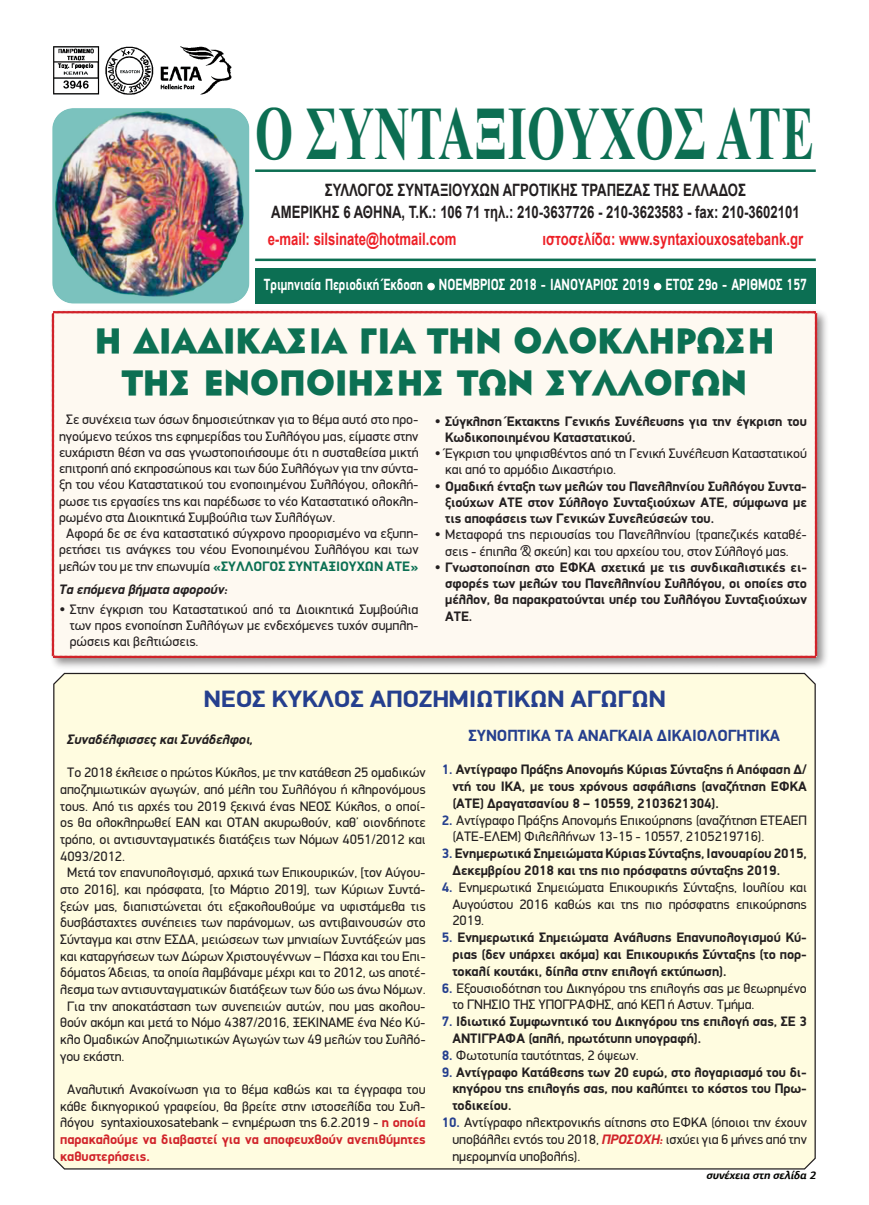
<style>
.page{position:relative;width:869px;height:1205px;background:#fff}
.page>*{position:absolute;margin:0;border:0;box-sizing:border-box;transform-origin:0 0}
.t1{font:700 75px "Times New Roman";letter-spacing:.01em;color:#0c6e52;scale:.65 1}
.t2{font:700 35px/42px "CF Daphne";color:#0c7053;text-align:center}
.t3{font:700 23.75px "PF Din Display";letter-spacing:-.01em;color:#253f8e;scale:1.1 1}
.t4{font:700 17px/22.5px "Arial";color:#231f20;text-align:center;scale:.77 1}
.t5{font:700 17px "Arial";color:#ed2027;scale:.77 1}
.t6{font:700 16.25px "PF Din Display";color:#fff;scale:.77 1}
.t7{font:700 16.25px "PF Din Display";color:#253f8e}
.t8{font:13.75px/16.8px "PF Din Display";color:#231f20;text-align:justify}
.t9{font:700 13.75px/16.8px "PF Din Display";color:#231f20;text-align:justify}
.t10{font:italic 700 13.75px "PF Din Display";color:#231f20}
.t11{font:700 13.75px "PF Din Display";color:#0c7053}
.t12{font:italic 700 11.25px "PF Agora Sans Pro";color:#040503}
.s1{font-weight:400;color:#231f20}
.s2{font-weight:400}
.s3{font-weight:700;color:#d1232a}
.s4{color:#253f8e}
.s5{font-weight:700;color:#253f8e}
.s6{font-weight:700;font-style:italic;color:#d1232a}
</style>
<div class="page">
<div style="left:255px;top:268px;width:560px;height:36px;background:#0c6f53"></div>
<div style="left:427px;top:283px;width:7px;height:7px;background:#fff;border-radius:50%"></div>
<div style="left:653px;top:283px;width:8px;height:7px;background:#fff;border-radius:50%"></div>
<img style="left:53px;top:46px;width:179px;height:49px">
<img style="left:52px;top:108px;width:198px;height:196px">
<hr style="left:255px;top:169px;width:560px;height:3px;background:#0c6e52">
<hr style="left:255px;top:259px;width:560px;height:2px;background:#0c6e52">
<div style="left:53px;top:672px;width:763px;height:498px;background:#fffce0"></div>
<div style="left:49px;top:308px;width:780px;height:362px;background:#231f20;opacity:.5"></div>
<div style="left:51px;top:310px;width:766px;height:348px;background:#fef9f1"></div>
<h1 class="t1" style="left:255px;top:82px;width:861px">Ο ΣΥΝΤΑΞΙΟΥΧΟΣ ATE</h1>
<p class="t4" style="left:271px;top:179px;width:687px">ΣΥΛΛΟΓΟΣ ΣΥΝΤΑΞΙΟΥΧΩΝ ΑΓΡΟΤΙΚΗΣ ΤΡΑΠΕΖΑΣ ΤΗΣ ΕΛΛΑΔΟΣ<br>ΑΜΕΡΙΚΗΣ 6 ΑΘΗΝΑ, T.K.: 106 71 τηλ.: 210-3637726 - 210-3623583 - fax: 210-3602101</p>
<p class="t5" style="left:267px;top:228px;width:246px">e-mail: silsinate@hotmail.com</p>
<p class="t5" style="left:542px;top:228px;width:340px">ιστοσελίδα: www.syntaxiouxosatebank.gr</p>
<p class="t6" style="left:264px;top:275px;width:706px">Τριμηνιαία Περιοδική Έκδοση ΝΟΕΜΒΡΙΟΣ 2018 - ΙΑΝΟΥΑΡΙΟΣ 2019 ΕΤΟΣ 29o - ΑΡΙΘΜΟΣ 157</p>
<h2 class="t2" style="left:95px;top:319px;width:681px">Η ΔΙΑΔΙΚΑΣΙΑ ΓΙΑ ΤΗΝ ΟΛΟΚΛΗΡΩΣΗ<br>ΤΗΣ ΕΝΟΠΟΙΗΣΗΣ ΤΩΝ ΣΥΛΛΟΓΩΝ</h2>
<p class="t8" style="left:66px;top:411px;width:353px">Σε συνέχεια των όσων δημοσιεύτηκαν για το θέμα αυτό στο προ-</p>
<p class="t8" style="left:59px;top:427px;width:361px">ηγούμενο τεύχος της εφημερίδας του Συλλόγου μας, είμαστε στην</p>
<p class="t8" style="left:59px;top:444px;width:361px">ευχάριστη θέση να σας γνωστοποιήσουμε ότι η συσταθείσα μικτή</p>
<p class="t8" style="left:59px;top:460px;width:361px">επιτροπή από εκπροσώπους και των δύο Συλλόγων για την σύντα-</p>
<p class="t8" style="left:59px;top:476px;width:361px">ξη του νέου Καταστατικού του ενοποιημένου Συλλόγου, ολοκλή-</p>
<p class="t8" style="left:59px;top:492px;width:361px">ρωσε τις εργασίες της και παρέδωσε το νέο Καταστατικό ολοκλη-</p>
<p class="t8" style="left:59px;top:509px;width:278px">ρωμένο στα Διοικητικά Συμβούλια των Συλλόγων.</p>
<p class="t8" style="left:66px;top:525px;width:353px">Αφορά δε σε ένα καταστατικό σύγχρονο προορισμένο να εξυπη-</p>
<p class="t8" style="left:59px;top:541px;width:361px">ρετήσει τις ανάγκες του νέου Ενοποιημένου Συλλόγου και των</p>
<p class="t11" style="left:59px;top:558px;width:361px"><span class="s1">μελών του με την επωνυμία</span> «ΣΥΛΛΟΓΟΣ ΣΥΝΤΑΞΙΟΥΧΩΝ ΑΤΕ»</p>
<p class="t8" style="left:70px;top:601px;width:350px;line-height:16.2px;text-indent:-11px">• Στην έγκριση του Καταστατικού από τα Διοικητικά Συμβούλια των προς ενοποίηση Συλλόγων με ενδεχόμενες τυχόν συμπλη&shy;ρώσεις και βελτιώσεις.</p>
<p class="t9" style="left:445px;top:412px;width:363px;line-height:16.2px;text-indent:-11px"><span class="s2">•</span> Σύγκληση Έκτακτης Γενικής Συνέλευσης για την έγκριση του<br>Κωδικοποιημένου Καταστατικού.</p>
<p class="t8" style="left:445px;top:445px;width:363px;line-height:16.2px;text-indent:-11px">• Έγκριση του ψηφισθέντος από τη Γενική Συνέλευση Καταστατικού και από το αρμόδιο Δικαστήριο.</p>
<p class="t9" style="left:445px;top:477px;width:363px;line-height:16.2px;text-indent:-11px"><span class="s2">•</span> Ομαδική ένταξη των μελών του Πανελληνίου Συλλόγου Συντα&shy;ξιούχων ΑΤΕ στον Σύλλογο Συνταξιούχων ΑΤΕ, σύμφωνα με τις αποφάσεις των Γενικών Συνελεύσεών του.</p>
<p class="t8" style="left:434px;top:526px;width:374px;line-height:16.2px;text-align:center">• Μεταφορά της περιουσίας του Πανελληνίου (τραπεζικές καταθέ&shy;σεις - έπιπλα &amp; σκεύη) και του αρχείου του, στον Σύλλογό μας.</p>
<p class="t9" style="left:445px;top:559px;width:363px;line-height:16.2px;text-indent:-11px"><span class="s2">•</span> Γνωστοποίηση στο ΕΦΚΑ σχετικά με τις συνδικαλιστικές ει&shy;σφορές των μελών του Πανελληνίου Συλλόγου, οι οποίες στο μέλλον, θα παρακρατούνται υπέρ του Συλλόγου Συνταξιούχων ΑΤΕ.</p>
<p class="t10" style="left:59px;top:581px;width:170px">Τα επόμενα βήματα αφορούν:</p>
<h3 class="t3" style="left:203px;top:685px;width:422px">ΝΕΟΣ ΚΥΚΛΟΣ ΑΠΟΖΗΜΙΩΤΙΚΩΝ ΑΓΩΓΩΝ</h3>
<p class="t10" style="left:67px;top:731px;width:187px">Συναδέλφισσες και Συνάδελφοι,</p>
<p class="t8" style="left:67px;top:764px;width:360px">Το 2018 έκλεισε ο πρώτος Κύκλος, με την κατάθεση 25 ομαδικών</p>
<p class="t8" style="left:60px;top:781px;width:367px">αποζημιωτικών αγωγών, από μέλη του Συλλόγου ή κληρονόμους</p>
<p class="t8" style="left:60px;top:797px;width:367px">τους. Από τις αρχές του 2019 ξεκινά ένας ΝΕΟΣ Κύκλος, ο οποί-</p>
<p class="t8" style="left:60px;top:814px;width:367px">ος θα ολοκληρωθεί ΕΑΝ και ΟΤΑΝ ακυρωθούν, καθ’ οιονδήποτε</p>
<p class="t8" style="left:60px;top:831px;width:367px">τρόπο, οι αντισυνταγματικές διατάξεις των Νόμων 4051/2012 και</p>
<p class="t8" style="left:60px;top:847px;width:66px">4093/2012.</p>
<p class="t8" style="left:67px;top:864px;width:360px">Μετά τον επανυπολογισμό, αρχικά των Επικουρικών, [τον Αύγου-</p>
<p class="t8" style="left:60px;top:881px;width:367px">στο 2016], και πρόσφατα, [το Μάρτιο 2019], των Κύριων Συντά-</p>
<p class="t8" style="left:60px;top:897px;width:367px">ξεών μας, διαπιστώνεται ότι εξακολουθούμε να υφιστάμεθα τις</p>
<p class="t8" style="left:60px;top:914px;width:367px">δυσβάσταχτες συνέπειες των παράνομων, ως αντιβαινουσών στο</p>
<p class="t8" style="left:60px;top:931px;width:367px">Σύνταγμα και στην ΕΣΔΑ, μειώσεων των μηνιαίων Συντάξεών μας</p>
<p class="t8" style="left:60px;top:947px;width:367px">και καταργήσεων των Δώρων Χριστουγέννων – Πάσχα και του Επι-</p>
<p class="t8" style="left:60px;top:964px;width:367px">δόματος Άδειας, τα οποία λαμβάναμε μέχρι και το 2012, ως αποτέ-</p>
<p class="t8" style="left:60px;top:981px;width:367px">λεσμα των αντισυνταγματικών διατάξεων των δύο ως άνω Νόμων.</p>
<p class="t8" style="left:67px;top:997px;width:359px">Για την αποκατάσταση των συνεπειών αυτών, που μας ακολου-</p>
<p class="t8" style="left:60px;top:1014px;width:367px">θούν ακόμη και μετά το Νόμο 4387/2016, ΞΕΚΙΝΑΜΕ ένα Νέο Κύ-</p>
<p class="t8" style="left:60px;top:1031px;width:367px">κλο Ομαδικών Αποζημιωτικών Αγωγών των 49 μελών του Συλλό-</p>
<p class="t8" style="left:60px;top:1047px;width:66px">γου εκάστη.</p>
<p class="t8" style="left:60px;top:1081px;width:367px;text-indent:7px">Αναλυτική Ανακοίνωση για το θέμα καθώς και τα έγγραφα του κάθε δικηγορικού γραφείου, θα βρείτε στην ιστοσελίδα του Συλ&shy;λόγου syntaxiouxosatebank – ενημέρωση της 6.2.2019 - <span class="s3">η οποία παρακαλούμε να διαβαστεί για να αποφευχθούν ανεπιθύμητες καθυστερήσεις.</span></p>
<p class="t7" style="left:468px;top:725px;width:313px">ΣΥΝΟΠΤΙΚΑ ΤΑ ΑΝΑΓΚΑΙΑ ΔΙΚΑΙΟΛΟΓΗΤΙΚΑ</p>
<p class="t9" style="left:452px;top:761px;width:356px;text-indent:-11px"><span class="s4">1.</span> Αντίγραφο Πράξης Απονομής Κύριας Σύνταξης ή Απόφαση Δ/ ντή του ΙΚΑ, με τους χρόνους ασφάλισης (αναζήτηση ΕΦΚΑ (ΑΤΕ) Δραγατσανίου 8 – 10559, 2103621304).</p>
<p class="t8" style="left:452px;top:811px;width:356px;text-indent:-11px"><span class="s5">2.</span> Αντίγραφο Πράξης Απονομής Επικούρησης (αναζήτηση ΕΤΕΑΕΠ (ΑΤΕ-ΕΛΕΜ) Φιλελλήνων 13-15 - 10557, 2105219716).</p>
<p class="t9" style="left:452px;top:845px;width:356px;text-indent:-11px"><span class="s4">3.</span> Ενημερωτικά Σημειώματα Κύριας Σύνταξης, Ιανουαρίου 2015,<br>Δεκεμβρίου 2018 και της πιο πρόσφατης σύνταξης 2019.</p>
<p class="t8" style="left:452px;top:878px;width:356px;text-indent:-11px"><span class="s5">4.</span> Ενημερωτικά Σημειώματα Επικουρικής Σύνταξης, Ιουλίου και Αυγούστου 2016 καθώς και της πιο πρόσφατης επικούρησης 2019.</p>
<p class="t9" style="left:452px;top:929px;width:356px;text-indent:-11px"><span class="s4">5.</span> Ενημερωτικά Σημειώματα Ανάλυσης Επανυπολογισμού Κύ&shy;ριας (δεν υπάρχει ακόμα) και Επικουρικής Σύνταξης (το πορ&shy;τοκαλί κουτάκι, δίπλα στην επιλογή εκτύπωση).</p>
<p class="t8" style="left:452px;top:979px;width:356px;text-indent:-11px"><span class="s5">6.</span> Εξουσιοδότηση του Δικηγόρου της επιλογής σας με θεωρημένο το ΓΝΗΣΙΟ ΤΗΣ ΥΠΟΓΡΑΦΗΣ, από ΚΕΠ ή Αστυν. Τμήμα.</p>
<p class="t9" style="left:452px;top:1013px;width:356px;text-indent:-11px"><span class="s4">7.</span> Ιδιωτικό Συμφωνητικό του Δικηγόρου της επιλογή σας, ΣΕ 3<br>ΑΝΤΙΓΡΑΦΑ (απλή, πρωτότυπη υπογραφή).</p>
<p class="t8" style="left:441px;top:1046px;width:198px"><span class="s5">8.</span> Φωτοτυπία ταυτότητας, 2 όψεων.</p>
<p class="t9" style="left:452px;top:1063px;width:356px;text-indent:-11px"><span class="s4">9.</span> Αντίγραφο Κατάθεσης των 20 ευρώ, στο λογαριασμό του δι&shy;κηγόρου της επιλογής σας, που καλύπτει το κόστος του Πρω&shy;τοδικείου.</p>
<p class="t8" style="left:452px;top:1114px;width:356px;text-indent:-11px"><span class="s5">10.</span> Αντίγραφο ηλεκτρονικής αίτησης στο ΕΦΚΑ (όποιοι την έχουν υποβάλλει εντός του 2018, <span class="s6">ΠΡΟΣΟΧΗ:</span> ισχύει για 6 μήνες από την ημερομηνία υποβολής).</p>
<p class="t12" style="left:705px;top:1168px;width:114px">συνέχεια στη σελίδα 2</p>
</div>
